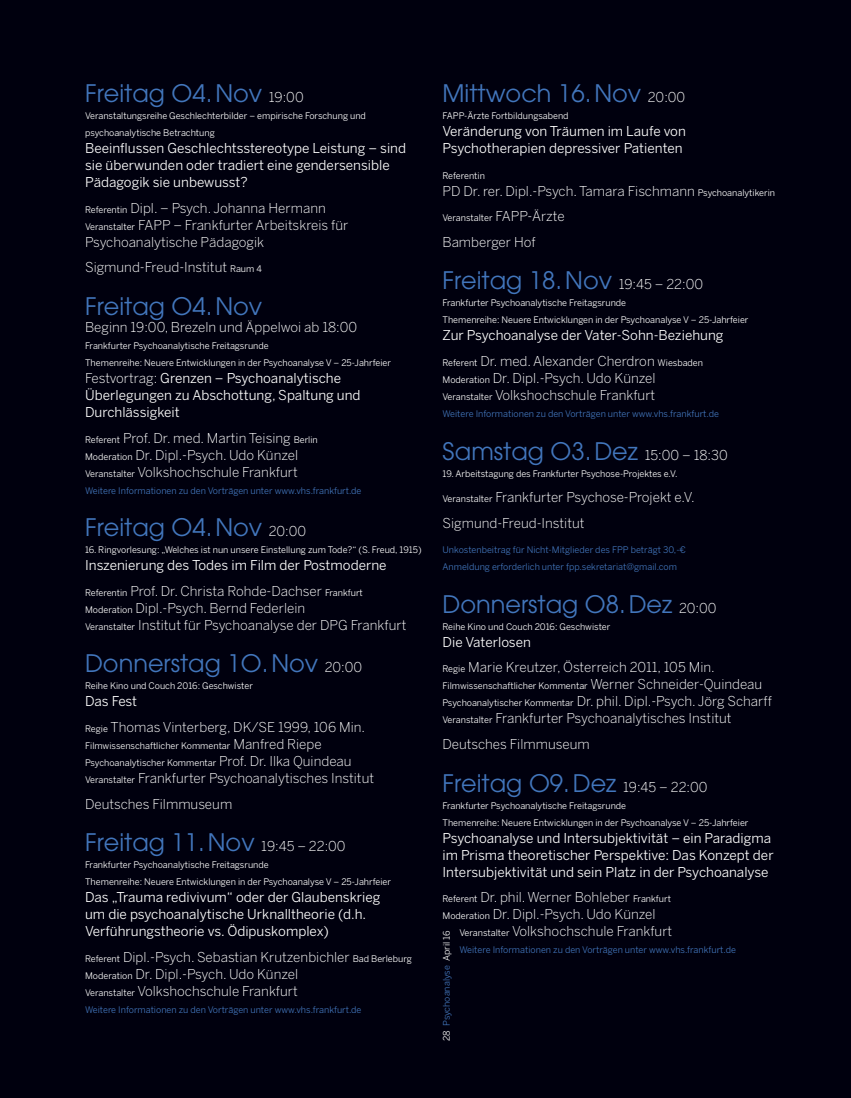
<style>
.page{position:relative;width:851px;height:1098px;background:#fff}
.page>*{position:absolute;margin:0;border:0;box-sizing:border-box;transform-origin:0 0}
.t1{font:24px "ITC Avant Garde Pro";color:#4276bc}
.t2{font:300 13.5px/17px "Benton Sans";color:#fff}
.t3{font:13.5px/17px "Benton Sans";color:#fff}
.t4{font:9px/17px "Benton Sans";color:#fff}
.t5{font:9px/17px "Benton Sans";color:#4276bc}
.s1{font-family:"Benton Sans";font-weight:300;font-size:13.5px;color:#fff}
.s2{font-weight:400;font-size:9px}
.s3{font-weight:300}
.s4{font-size:9px}
.s5{font-weight:400}
.s6{font-weight:300;font-size:13.5px}
.s7{color:#fff}
</style>
<div class="page">
<div style="left:0;top:0;width:850px;height:1097px;background:#00000e"></div>
<h1 class="t1" style="left:85px;top:78px;width:220px">Freitag 04.Nov <span class="s1">19:00</span></h1>
<p class="t4" style="left:85px;top:107px;width:282px">Veranstaltungsreihe Geschlechterbilder – empirische Forschung und psychoanalytische Betrachtung</p>
<p class="t3" style="left:85px;top:140px;width:322px">Beeinflussen Geschlechtsstereotype Leistung – sind sie überwunden oder tradiert eine gendersensible<br>Pädagogik sie unbewusst?</p>
<p class="t2" style="left:85px;top:199px;width:265px"><span class="s2">Referentin</span> Dipl. – Psych. Johanna Hermann<br><span class="s2">Veranstalter</span> FAPP – Frankfurter Arbeitskreis für<br>Psychoanalytische Pädagogik</p>
<p class="t2" style="left:85px;top:259px;width:178px">Sigmund-Freud-Institut <span class="s2">Raum 4</span></p>
<h1 class="t1" style="left:85px;top:291px;width:179px">Freitag 04.Nov</h1>
<p class="t2" style="left:85px;top:318px;width:273px">Beginn 19:00, Brezeln und Äppelwoi ab 18:00</p>
<p class="t4" style="left:85px;top:337px;width:307px">Frankfurter Psychoanalytische Freitagsrunde<br>Themenreihe: Neuere Entwicklungen in der Psychoanalyse V – 25-Jahrfeier</p>
<p class="t3" style="left:85px;top:369px;width:277px"><span class="s3">Festvortrag:</span> Grenzen – Psychoanalytische<br>Überlegungen zu Abschottung, Spaltung und<br>Durchlässigkeit</p>
<p class="t2" style="left:85px;top:429px;width:234px"><span class="s2">Referent</span> Prof. Dr. med. Martin Teising <span class="s2">Berlin<br>Moderation</span> Dr. Dipl.-Psych. Udo Künzel<br><span class="s2">Veranstalter</span> Volkshochschule Frankfurt</p>
<p class="t5" style="left:85px;top:481px;width:278px">Weitere Informationen zu den Vorträgen unter www.vhs.frankfurt.de</p>
<h1 class="t1" style="left:85px;top:512px;width:222px">Freitag 04.Nov <span class="s1">20:00</span></h1>
<p class="t4" style="left:85px;top:541px;width:338px">16. Ringvorlesung: „Welches ist nun unsere Einstellung zum Tode?“ (S. Freud, 1915)</p>
<p class="t3" style="left:85px;top:552px;width:303px;line-height:25.5px">Inszenierung des Todes im Film der Postmoderne<br><span class="s4">Referentin</span> <span class="s3">Prof. Dr. Christa Rohde-Dachser</span> <span class="s4">Frankfurt</span></p>
<p class="t2" style="left:85px;top:599px;width:323px"><span class="s2">Moderation</span> Dipl.-Psych. Bernd Federlein<br><span class="s2">Veranstalter</span> Institut für Psychoanalyse der DPG Frankfurt</p>
<h1 class="t1" style="left:85px;top:648px;width:278px">Donnerstag 10.Nov <span class="s1">20:00</span></h1>
<p class="t4" style="left:85px;top:677px;width:169px">Reihe Kino und Couch 2016: Geschwister</p>
<p class="t2" style="left:85px;top:688px;width:281px;line-height:25.5px"><span class="s5">Das Fest<br></span><span class="s2">Regie</span> Thomas Vinterberg, DK/SE 1999, 106 Min.</p>
<p class="t4" style="left:85px;top:736px;width:268px">Filmwissenschaftlicher Kommentar <span class="s6">Manfred Riepe<br></span>Psychoanalytischer Kommentar <span class="s6">Prof. Dr. Ilka Quindeau</span></p>
<p class="t2" style="left:85px;top:765px;width:290px;line-height:25.5px"><span class="s2">Veranstalter</span> Frankfurter Psychoanalytisches Institut<br>Deutsches Filmmuseum</p>
<h1 class="t1" style="left:85px;top:827px;width:262px">Freitag 11.Nov <span class="s1">19:45 – 22:00</span></h1>
<p class="t4" style="left:85px;top:856px;width:307px">Frankfurter Psychoanalytische Freitagsrunde<br>Themenreihe: Neuere Entwicklungen in der Psychoanalyse V – 25-Jahrfeier</p>
<p class="t3" style="left:85px;top:888px;width:297px">Das „Trauma redivivum“ oder der Glaubenskrieg um die psychoanalytische Urknalltheorie (d.h.<br>Verführungstheorie vs. Ödipuskomplex)</p>
<p class="t2" style="left:85px;top:947px;width:328px"><span class="s2">Referent</span> Dipl.-Psych. Sebastian Krutzenbichler <span class="s2">Bad Berleburg<br>Moderation</span> Dr. Dipl.-Psych. Udo Künzel<br><span class="s2">Veranstalter</span> Volkshochschule Frankfurt</p>
<p class="t5" style="left:85px;top:1000px;width:278px">Weitere Informationen zu den Vorträgen unter www.vhs.frankfurt.de</p>
<h1 class="t1" style="left:442px;top:78px;width:244px">Mittwoch 16.Nov <span class="s1">20:00</span></h1>
<p class="t4" style="left:442px;top:107px;width:127px">FAPP-Ärzte Fortbildungsabend</p>
<p class="t3" style="left:442px;top:123px;width:245px">Veränderung von Träumen im Laufe von<br>Psychotherapien depressiver Patienten</p>
<p class="t4" style="left:442px;top:167px;width:44px">Referentin</p>
<p class="t2" style="left:442px;top:182px;width:334px">PD Dr. rer. Dipl.-Psych. Tamara Fischmann <span class="s2">Psychoanalytikerin</span></p>
<p class="t4" style="left:442px;top:209px;width:124px">Veranstalter <span class="s6">FAPP-Ärzte</span></p>
<p class="t2" style="left:442px;top:233px;width:95px">Bamberger Hof</p>
<h1 class="t1" style="left:442px;top:265px;width:262px">Freitag 18.Nov <span class="s1">19:45 – 22:00</span></h1>
<p class="t4" style="left:442px;top:294px;width:307px">Frankfurter Psychoanalytische Freitagsrunde<br>Themenreihe: Neuere Entwicklungen in der Psychoanalyse V – 25-Jahrfeier</p>
<p class="t3" style="left:442px;top:322px;width:282px;line-height:25.5px">Zur Psychoanalyse der Vater-Sohn-Beziehung<br><span class="s4">Referent</span> <span class="s3">Dr. med. Alexander Cherdron</span> <span class="s4">Wiesbaden</span></p>
<p class="t2" style="left:442px;top:369px;width:214px"><span class="s2">Moderation</span> Dr. Dipl.-Psych. Udo Künzel<br><span class="s2">Veranstalter</span> Volkshochschule Frankfurt</p>
<p class="t5" style="left:442px;top:405px;width:278px">Weitere Informationen zu den Vorträgen unter www.vhs.frankfurt.de</p>
<h1 class="t1" style="left:442px;top:436px;width:286px">Samstag 03.Dez <span class="s1">15:00 – 18:30</span></h1>
<p class="t4" style="left:442px;top:464px;width:236px">19. Arbeitstagung des Frankfurter Psychose-Projektes e.V.</p>
<p class="t2" style="left:442px;top:484px;width:254px;line-height:25.5px"><span class="s2">Veranstalter</span> Frankfurter Psychose-Projekt e.V.<br>Sigmund-Freud-Institut</p>
<p class="t5" style="left:442px;top:541px;width:245px">Unkostenbeitrag für Nicht-Mitglieder des FPP beträgt 30,-€<br>Anmeldung erforderlich unter fpp.sekretariat@gmail.com</p>
<h1 class="t1" style="left:442px;top:589px;width:275px">Donnerstag 08.Dez <span class="s1">20:00</span></h1>
<p class="t4" style="left:442px;top:617px;width:169px">Reihe Kino und Couch 2016: Geschwister</p>
<p class="t2" style="left:442px;top:629px;width:274px;line-height:25.5px"><span class="s5">Die Vaterlosen<br></span><span class="s2">Regie</span> Marie Kreutzer, Österreich 2011, 105 Min.</p>
<p class="t4" style="left:442px;top:677px;width:321px">Filmwissenschaftlicher Kommentar <span class="s6">Werner Schneider-Quindeau</span></p>
<p class="t2" style="left:442px;top:692px;width:331px"><span class="s2">Psychoanalytischer Kommentar</span> Dr. phil. Dipl.-Psych. Jörg Scharff<br><span class="s2">Veranstalter</span> Frankfurter Psychoanalytisches Institut</p>
<p class="t2" style="left:442px;top:735px;width:149px">Deutsches Filmmuseum</p>
<h1 class="t1" style="left:442px;top:767px;width:266px">Freitag 09.Dez <span class="s1">19:45 – 22:00</span></h1>
<p class="t4" style="left:442px;top:796px;width:307px">Frankfurter Psychoanalytische Freitagsrunde<br>Themenreihe: Neuere Entwicklungen in der Psychoanalyse V – 25-Jahrfeier</p>
<p class="t3" style="left:442px;top:828px;width:332px">Psychoanalyse und Intersubjektivität – ein Paradigma im Prisma theoretischer Perspektive: Das Konzept der<br>Intersubjektivität und sein Platz in der Psychoanalyse</p>
<p class="t2" style="left:442px;top:888px;width:230px"><span class="s2">Referent</span> Dr. phil. Werner Bohleber <span class="s2">Frankfurt<br>Moderation</span> Dr. Dipl.-Psych. Udo Künzel</p>
<p class="t2" style="left:459px;top:922px;width:214px"><span class="s2">Veranstalter</span> Volkshochschule Frankfurt</p>
<p class="t5" style="left:459px;top:941px;width:278px">Weitere Informationen zu den Vorträgen unter www.vhs.frankfurt.de</p>
<p class="t5" style="left:438px;top:1040px;width:112px;rotate:-90deg"><span class="s7">28</span> Psychoanalyse <span class="s7">April 16</span></p>
</div>
